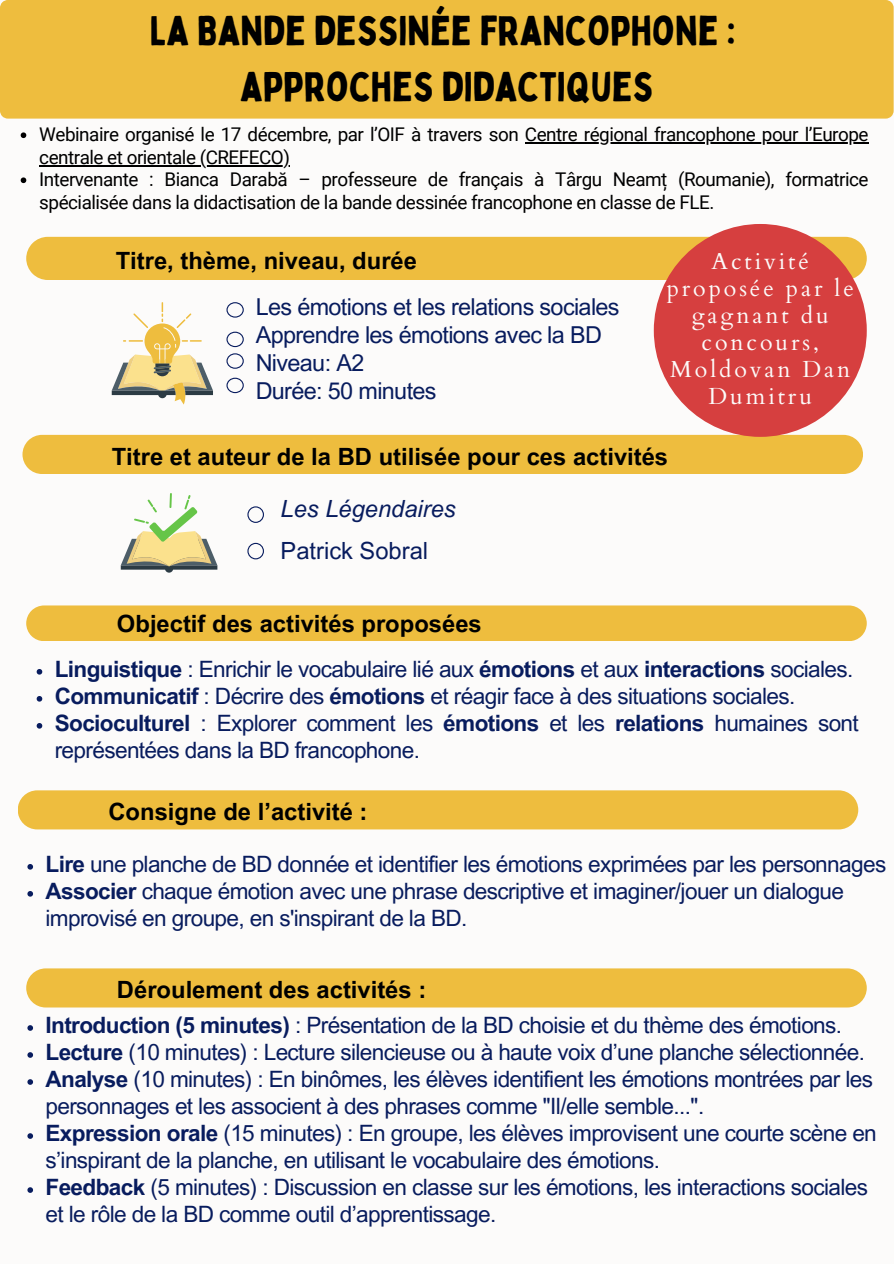
<style>
.page{position:relative;width:894px;height:1264px;background:#fff}
.page>*{position:absolute;margin:0;border:0;box-sizing:border-box;transform-origin:0 0}
.t1{font:40.65px/56.2px "Bobby Jones";color:#000;text-align:center}
.t2{font:700 23.7px "Arial MT Pro";color:#000}
.t3{font:italic 23.7px/41.7px "Arial MT Pro";color:#081c5e}
.t4{font:23.25px/28.2px "Arial MT Pro";letter-spacing:-.025em;color:#081c5e}
.t5{font:23.1px/27px "Cardo";letter-spacing:.125em;color:#fcfbfa;text-align:center}
.t6{font:22.5px/27px "Arial MT Pro";letter-spacing:-.025em;color:#081c5e}
.t7{font:18.9px/22.5px "Roboto";letter-spacing:-.025em;color:#000}
.s1{font-style:normal}
.s2{font-weight:700}
</style>
<div class="page">
<div style="left:0;top:0;width:893px;height:1263px;background:#fcfbfa"></div>
<div style="left:23px;top:435px;width:839px;height:39px;background:#eebd3e"></div>
<div style="left:26px;top:605px;width:840px;height:36px;background:#eebd3e"></div>
<svg style="left:226px;top:302px;width:17px;height:15px"></svg>
<svg style="left:247px;top:506px;width:17px;height:17px"></svg>
<svg style="left:226px;top:331px;width:17px;height:16px"></svg>
<svg style="left:247px;top:543px;width:17px;height:16px"></svg>
<svg style="left:226px;top:353px;width:17px;height:16px"></svg>
<svg style="left:226px;top:378px;width:17px;height:15px"></svg>
<div style="left:0;top:0;width:893px;height:119px;background:#eebd3e"></div>
<div style="left:26px;top:237px;width:840px;height:43px;background:#eebd3e"></div>
<svg style="left:112px;top:302px;width:101px;height:102px"></svg>
<svg style="left:121px;top:493px;width:96px;height:79px"></svg>
<svg style="left:21px;top:132px;width:5px;height:6px"></svg>
<hr style="left:524px;top:143px;width:343px;height:1px;background:#000">
<hr style="left:39px;top:165px;width:250px;height:1px;background:#000">
<svg style="left:21px;top:177px;width:5px;height:6px"></svg>
<div style="left:26px;top:968px;width:840px;height:39px;background:#eebd3e;border-radius:20px"></div>
<div style="left:653px;top:224px;width:213px;height:212px;background:#d63f3f;border-radius:50%"></div>
<svg style="left:37px;top:669px;width:5px;height:5px"></svg>
<svg style="left:37px;top:696px;width:5px;height:5px"></svg>
<svg style="left:37px;top:723px;width:5px;height:5px"></svg>
<svg style="left:27px;top:1025px;width:6px;height:5px"></svg>
<svg style="left:27px;top:1052px;width:6px;height:5px"></svg>
<svg style="left:27px;top:1079px;width:6px;height:5px"></svg>
<svg style="left:27px;top:1133px;width:6px;height:5px"></svg>
<svg style="left:27px;top:1187px;width:6px;height:5px"></svg>
<div style="left:18px;top:790px;width:840px;height:39px;background:#eebd3e;border-radius:20px"></div>
<svg style="left:27px;top:864px;width:6px;height:5px"></svg>
<svg style="left:27px;top:891px;width:6px;height:5px"></svg>
<h1 class="t1" style="left:150px;top:2px;width:587px">LA BANDE DESSINÉE FRANCOPHONE :<br>APPROCHES DIDACTIQUES</h1>
<p class="t7" style="left:39px;top:124px;width:830px">Webinaire organisé le 17 décembre, par l’OIF à travers son Centre régional francophone pour l’Europe</p>
<h3 class="t7" style="left:39px;top:146px;width:830px">centrale et orientale (CREFECO)<br>Intervenante : Bianca Darabă – professeure de français à Târgu Neamț (Roumanie), formatrice spécialisée dans la didactisation de la bande dessinée francophone en classe de FLE.</h3>
<h2 class="t2" style="left:116px;top:251px;width:303px">Titre, thème, niveau, durée</h2>
<h2 class="t5" style="left:666px;top:248px;width:189px">Activité proposée par le gagnant du concours,<br>Moldovan Dan<br>Dumitru</h2>
<p class="t4" style="left:256px;top:295px;width:365px">Les émotions et les relations sociales<br>Apprendre les émotions avec la BD<br>Niveau: A2<br>Durée: 50 minutes</p>
<h3 class="t2" style="left:112px;top:448px;width:558px">Titre et auteur de la BD utilisée pour ces activités</h3>
<p class="t3" style="left:280px;top:491px;width:177px">Les Légendaires<br><span class="s1">Patrick Sobral</span></p>
<h2 class="t2" style="left:117px;top:615px;width:366px">Objectif des activités proposées</h2>
<h3 class="t6" style="left:55px;top:658px;width:800px"><span class="s2">Linguistique</span> : Enrichir le vocabulaire lié aux <span class="s2">émotions</span> et aux <span class="s2">interactions</span> sociales.</h3>
<p class="t6" style="left:55px;top:685px;width:742px"><span class="s2">Communicatif</span> : Décrire des <span class="s2">émotions</span> et réagir face à des situations sociales.</p>
<h2 class="t6" style="left:55px;top:712px;width:805px"><span class="s2">Socioculturel</span> : Explorer comment les <span class="s2">émotions</span> et les <span class="s2">relations</span> humaines sont représentées dans la BD francophone.</h2>
<p class="t2" style="left:108px;top:802px;width:260px">Consigne de l’activité :</p>
<p class="t6" style="left:45px;top:853px;width:842px"><span class="s2">Lire</span> une planche de BD donnée et identifier les émotions exprimées par les personnages</p>
<p class="t6" style="left:45px;top:880px;width:799px"><span class="s2">Associer</span> chaque émotion avec une phrase descriptive et imaginer/jouer un dialogue improvisé en groupe, en s'inspirant de la BD.</p>
<p class="t2" style="left:117px;top:980px;width:311px">Déroulement des activités :</p>
<p class="t6" style="left:45px;top:1014px;width:798px"><span class="s2">Introduction (5 minutes)</span> : Présentation de la BD choisie et du thème des émotions.</p>
<p class="t6" style="left:45px;top:1041px;width:820px"><span class="s2">Lecture</span> (10 minutes) : Lecture silencieuse ou à haute voix d’une planche sélectionnée.</p>
<p class="t6" style="left:45px;top:1068px;width:828px"><span class="s2">Analyse</span> (10 minutes) : En binômes, les élèves identifient les émotions montrées par les personnages et les associent à des phrases comme "Il/elle semble...".</p>
<h2 class="t6" style="left:45px;top:1122px;width:832px"><span class="s2">Expression orale</span> (15 minutes) : En groupe, les élèves improvisent une courte scène en s’inspirant de la planche, en utilisant le vocabulaire des émotions.</h2>
<p class="t6" style="left:45px;top:1176px;width:823px"><span class="s2">Feedback</span> (5 minutes) : Discussion en classe sur les émotions, les interactions sociales et le rôle de la BD comme outil d’apprentissage.</p>
</div>
